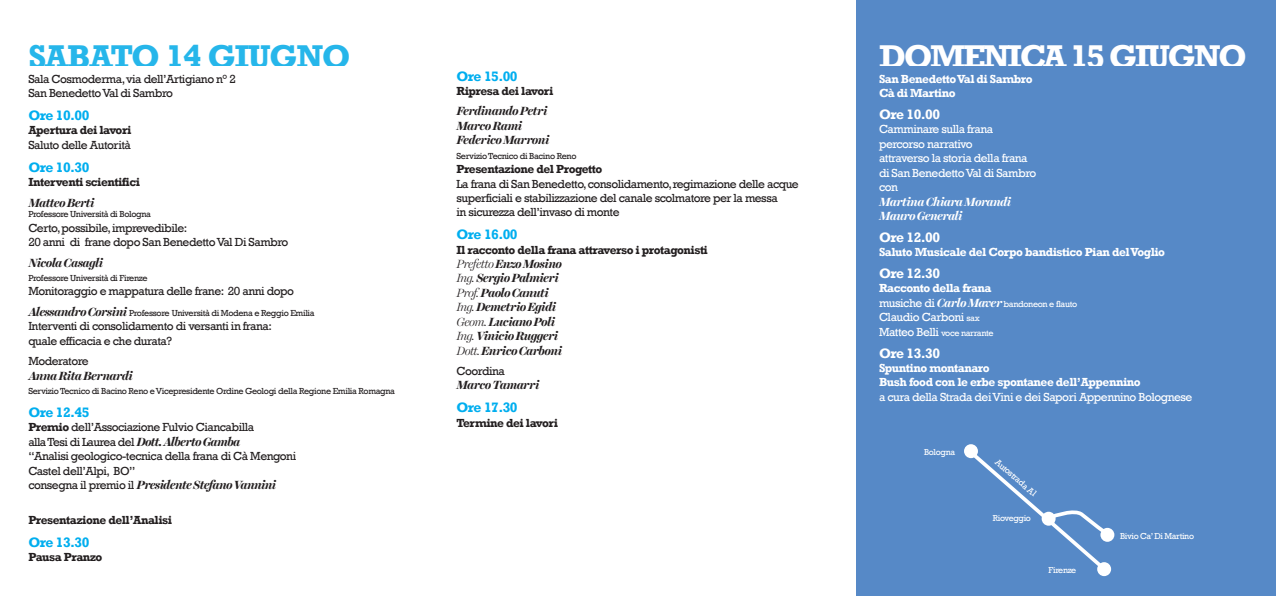
<style>
.page{position:relative;width:1276px;height:596px;background:#fff}
.page>*{position:absolute;margin:0;border:0;box-sizing:border-box;transform-origin:0 0}
.t1{font:700 33.8px "Rockwell";letter-spacing:-.07em;color:#fff}
.t2{font:700 33.8px "Rockwell";letter-spacing:-.04em;color:#26b6ea}
.t3{font:700 14px "Rockwell";letter-spacing:-.04em;color:#00aeef}
.t4{font:700 14px "Rockwell";letter-spacing:-.04em;color:#fff}
.t5{font:12px "Rockwell";letter-spacing:-.04em;color:#231f20}
.t6{font:italic 700 12px "Harriet Display";letter-spacing:-.045em;color:#231f20}
.t7{font:700 12px "Rockwell";letter-spacing:-.04em;color:#231f20}
.t8{font:12px "Rockwell";letter-spacing:-.04em;color:#fff}
.t9{font:700 12px "Rockwell";letter-spacing:-.04em;color:#fff}
.t10{font:italic 700 12px "Harriet Display";letter-spacing:-.045em;color:#fff}
.t11{font:9px "Rockwell";letter-spacing:-.04em;color:#231f20}
.t12{font:9px "Rockwell";letter-spacing:-.04em;color:#fff}
.t13{font:8.8px "Rockwell";letter-spacing:-.04em;color:#fff}
.s1{font-family:"Harriet Display";font-weight:700;font-style:italic;font-size:12px}
.s2{font-weight:700}
.s3{font-family:"Harriet Display";font-weight:700;font-style:italic}
.s4{font-family:"Rockwell";font-weight:400;font-style:normal}
.s5{font-weight:300}
.s6{font-size:12px}
.s7{font-size:9px}
</style>
<div class="page">
<div style="left:856px;top:0;width:420px;height:595px;background:#5689c7"></div>
<div style="left:964px;top:444px;width:14px;height:14px;background:#fff;border-radius:50%"></div>
<div style="left:1100px;top:527px;width:14px;height:14px;background:#fff;border-radius:50%"></div>
<svg style="left:1097px;top:561px;width:14px;height:14px"></svg>
<svg style="left:967px;top:448px;width:143px;height:126px"></svg>
<p class="t2" style="left:28px;top:36px;width:324px">SABATO 14 GIUGNO</p>
<p class="t1" style="left:879px;top:36px;width:369px">DOMENICA 15 GIUGNO</p>
<p class="t5" style="left:28px;top:72px;width:209px">Sala Cosmoderma, via dell’Artigiano n° 2</p>
<p class="t5" style="left:28px;top:86px;width:146px">San Benedetto Val di Sambro</p>
<p class="t3" style="left:28px;top:107px;width:63px">Ore 10.00</p>
<p class="t7" style="left:28px;top:123px;width:105px">Apertura dei lavori</p>
<p class="t5" style="left:28px;top:138px;width:104px">Saluto delle Autorità</p>
<p class="t3" style="left:28px;top:158px;width:63px">Ore 10.30</p>
<p class="t7" style="left:28px;top:175px;width:113px">Interventi scientifici</p>
<p class="t6" style="left:28px;top:194px;width:68px">Matteo Berti</p>
<p class="t11" style="left:28px;top:209px;width:124px">Professore Università di Bologna</p>
<p class="t5" style="left:28px;top:221px;width:161px">Certo, possibile, imprevedibile:</p>
<p class="t5" style="left:28px;top:235px;width:262px">20 anni di frane dopo San Benedetto Val Di Sambro</p>
<p class="t6" style="left:28px;top:254px;width:76px">Nicola Casagli</p>
<p class="t11" style="left:28px;top:273px;width:121px">Professore Università di Firenze</p>
<p class="t5" style="left:28px;top:284px;width:267px">Monitoraggio e mappatura delle frane: 20 anni dopo</p>
<p class="t11" style="left:28px;top:307px;width:288px"><span class="s1">Alessandro Corsini</span> Professore Università di Modena e Reggio Emilia</p>
<p class="t5" style="left:28px;top:319px;width:245px">Interventi di consolidamento di versanti in frana:</p>
<p class="t5" style="left:28px;top:333px;width:145px">quale efficacia e che durata?</p>
<p class="t5" style="left:28px;top:354px;width:62px">Moderatore</p>
<p class="t6" style="left:28px;top:367px;width:106px">Anna Rita Bernardi</p>
<p class="t11" style="left:28px;top:385px;width:368px">Servizio Tecnico di Bacino Reno e Vicepresidente Ordine Geologi della Regione Emilia Romagna</p>
<p class="t3" style="left:28px;top:403px;width:63px">Ore 12.45</p>
<p class="t5" style="left:28px;top:420px;width:227px"><span class="s2">Premio</span> dell’Associazione Fulvio Ciancabilla</p>
<p class="t5" style="left:28px;top:434px;width:213px">alla Tesi di Laurea del <span class="s3">Dott. Alberto Gamba</span></p>
<p class="t5" style="left:28px;top:449px;width:269px">“Analisi geologico-tecnica della frana di Cà Mengoni</p>
<p class="t5" style="left:28px;top:463px;width:109px">Castel dell’Alpi, BO”</p>
<p class="t6" style="left:28px;top:476px;width:249px"><span class="s4">consegna il premio il</span> Presidente Stefano Vannini</p>
<p class="t7" style="left:28px;top:512px;width:145px">Presentazione dell’Analisi</p>
<p class="t3" style="left:28px;top:533px;width:63px">Ore 13.30</p>
<p class="t7" style="left:28px;top:549px;width:76px">Pausa Pranzo</p>
<p class="t3" style="left:456px;top:67px;width:63px">Ore 15.00</p>
<p class="t7" style="left:456px;top:84px;width:98px">Ripresa dei lavori</p>
<p class="t6" style="left:456px;top:103px;width:92px">Ferdinando Petri</p>
<p class="t6" style="left:456px;top:117px;width:67px">Marco Rami</p>
<p class="t6" style="left:456px;top:132px;width:94px">Federico Marroni</p>
<p class="t11" style="left:456px;top:150px;width:121px">Servizio Tecnico di Bacino Reno</p>
<p class="t7" style="left:456px;top:162px;width:147px">Presentazione del Progetto</p>
<p class="t5" style="left:456px;top:176px;width:344px">La frana di San Benedetto, consolidamento, regimazione delle acque</p>
<p class="t5" style="left:456px;top:191px;width:323px">superficiali e stabilizzazione del canale scolmatore per la messa</p>
<p class="t5" style="left:456px;top:205px;width:165px">in sicurezza dell’invaso di monte</p>
<p class="t3" style="left:456px;top:226px;width:63px">Ore 16.00</p>
<p class="t7" style="left:456px;top:242px;width:253px">Il racconto della frana attraverso i protagonisti</p>
<p class="t6" style="left:456px;top:255px;width:107px"><span class="s5">Prefetto</span> Enzo Mosino</p>
<p class="t6" style="left:456px;top:270px;width:104px"><span class="s5">Ing.</span> Sergio Palmieri</p>
<p class="t6" style="left:456px;top:284px;width:94px"><span class="s5">Prof.</span> Paolo Canuti</p>
<p class="t6" style="left:456px;top:298px;width:101px"><span class="s5">Ing.</span> Demetrio Egidi</p>
<p class="t6" style="left:456px;top:313px;width:100px"><span class="s5">Geom.</span> Luciano Poli</p>
<p class="t6" style="left:456px;top:327px;width:103px"><span class="s5">Ing.</span> Vinicio Ruggeri</p>
<p class="t6" style="left:456px;top:342px;width:107px"><span class="s5">Dott.</span> Enrico Carboni</p>
<p class="t5" style="left:456px;top:364px;width:50px">Coordina</p>
<p class="t6" style="left:456px;top:376px;width:84px">Marco Tamarri</p>
<p class="t3" style="left:456px;top:399px;width:63px">Ore 17.30</p>
<p class="t7" style="left:456px;top:415px;width:103px">Termine dei lavori</p>
<p class="t9" style="left:879px;top:71px;width:155px">San Benedetto Val di Sambro</p>
<p class="t9" style="left:879px;top:86px;width:78px">Cà di Martino</p>
<p class="t4" style="left:879px;top:106px;width:63px">Ore 10.00</p>
<p class="t8" style="left:879px;top:122px;width:116px">Camminare sulla frana</p>
<p class="t8" style="left:879px;top:137px;width:95px">percorso narrativo</p>
<p class="t8" style="left:879px;top:151px;width:150px">attraverso la storia della frana</p>
<p class="t8" style="left:879px;top:166px;width:159px">di San Benedetto Val di Sambro</p>
<p class="t8" style="left:879px;top:180px;width:21px">con</p>
<p class="t10" style="left:879px;top:193px;width:134px">Martina Chiara Morandi</p>
<p class="t10" style="left:879px;top:207px;width:85px">Mauro Generali</p>
<p class="t4" style="left:879px;top:228px;width:63px">Ore 12.00</p>
<p class="t9" style="left:879px;top:245px;width:288px">Saluto Musicale del Corpo bandistico Pian del Voglio</p>
<p class="t4" style="left:879px;top:265px;width:63px">Ore 12.30</p>
<p class="t9" style="left:879px;top:281px;width:114px">Racconto della frana</p>
<p class="t12" style="left:879px;top:298px;width:200px"><span class="s6">musiche di</span> <span class="s1">Carlo Maver</span> bandoneon e flauto</p>
<p class="t8" style="left:879px;top:310px;width:102px">Claudio Carboni <span class="s7">sax</span></p>
<p class="t12" style="left:879px;top:327px;width:116px"><span class="s6">Matteo Belli</span> voce narrante</p>
<p class="t4" style="left:879px;top:344px;width:63px">Ore 13.30</p>
<p class="t9" style="left:879px;top:360px;width:112px">Spuntino montanaro</p>
<p class="t9" style="left:879px;top:375px;width:263px">Bush food con le erbe spontanee dell’Appennino</p>
<p class="t8" style="left:879px;top:389px;width:315px">a cura della Strada dei Vini e dei Sapori Appennino Bolognese</p>
<p class="t13" style="left:924px;top:446px;width:33px">Bologna</p>
<p class="t13" style="left:999px;top:456px;width:54px;rotate:41deg">Autostrada A1</p>
<p class="t13" style="left:993px;top:512px;width:40px">Rioveggio</p>
<p class="t13" style="left:1120px;top:531px;width:75px">Bivio Ca’ Di Martino</p>
<p class="t13" style="left:1048px;top:564px;width:29px">Firenze</p>
</div>
